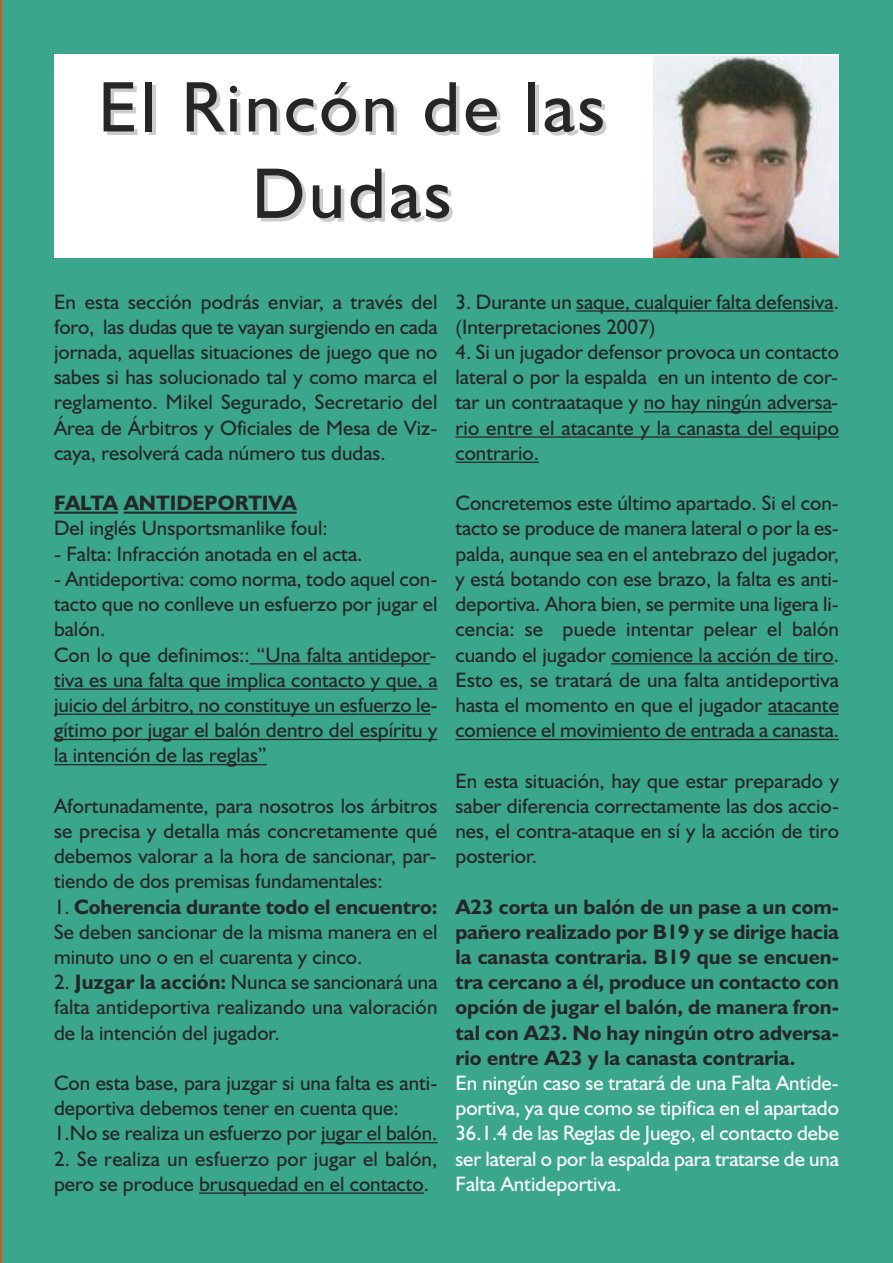
<style>
.page{position:relative;width:893px;height:1263px;background:#fff}
.page>*{position:absolute;margin:0;border:0;box-sizing:border-box;transform-origin:0 0}
.t1{font:72px/86.4px "Humanist 521 BT";letter-spacing:.05em;color:#272627;text-align:center}
.t2{font:21px/25.2px "Humanist 521 BT";color:#272627;text-align:justify}
.t3{font:700 21px/25.2px "Humanist 521 BT";color:#272627;text-align:justify}
.t4{font:21px/25.2px "Humanist 521 BT";letter-spacing:-.005em;color:#fff;text-align:justify}
.s1{font-weight:700}
</style>
<div class="page">
<hr style="left:0;top:0;width:3px;height:1263px;background:#be5f25">
<div style="left:2px;top:0;width:891px;height:1263px;background:#3aa68b"></div>
<div style="left:54px;top:54px;width:599px;height:204px;background:#fff"></div>
<hr style="left:54px;top:512px;width:64px;height:2px;background:#272627">
<hr style="left:124px;top:512px;width:173px;height:2px;background:#272627">
<hr style="left:250px;top:663px;width:180px;height:1px;background:#272627">
<hr style="left:54px;top:688px;width:383px;height:2px;background:#272627">
<hr style="left:54px;top:714px;width:376px;height:1px;background:#272627">
<hr style="left:54px;top:739px;width:383px;height:1px;background:#272627">
<hr style="left:54px;top:764px;width:213px;height:1px;background:#272627">
<hr style="left:321px;top:1142px;width:116px;height:1px;background:#272627">
<hr style="left:199px;top:1192px;width:225px;height:2px;background:#272627">
<hr style="left:576px;top:310px;width:258px;height:2px;background:#272627">
<hr style="left:644px;top:411px;width:188px;height:1px;background:#272627">
<hr style="left:455px;top:436px;width:384px;height:2px;background:#272627">
<hr style="left:455px;top:462px;width:84px;height:1px;background:#272627">
<hr style="left:611px;top:663px;width:223px;height:1px;background:#272627">
<hr style="left:768px;top:714px;width:71px;height:1px;background:#272627">
<hr style="left:455px;top:739px;width:384px;height:1px;background:#272627">
<img style="left:653px;top:56px;width:186px;height:201px">
<h1 class="t1" style="left:98px;top:63px;width:508px">El Rincón de las<br>Dudas</h1>
<p class="t2" style="left:54px;top:289px;width:385px">En esta sección podrás enviar, a través del foro, las dudas que te vayan surgiendo en cada jornada, aquellas situaciones de juego que no sabes si has solucionado tal y como marca el reglamento. Mikel Segurado, Secretario del Área de Árbitros y Oficiales de Mesa de Viz&shy;caya, resolverá cada número tus dudas.</p>
<p class="t3" style="left:54px;top:490px;width:244px">FALTA ANTIDEPORTIVA</p>
<p class="t2" style="left:54px;top:516px;width:275px">Del inglés Unsportsmanlike foul:</p>
<p class="t2" style="left:54px;top:541px;width:310px">- Falta: Infracción anotada en el acta.</p>
<p class="t2" style="left:54px;top:566px;width:385px;text-align:left">- Antideportiva: como norma, todo aquel con&shy;tacto que no conlleve un esfuerzo por jugar el balón.<br>Con lo que definimos:: “Una falta antidepor&shy;tiva es una falta que implica contacto y que, a juicio del árbitro, no constituye un esfuerzo le&shy;gítimo por jugar el balón dentro del espíritu y la intención de las reglas”</p>
<p class="t2" style="left:54px;top:793px;width:385px">Afortunadamente, para nosotros los árbitros se precisa y detalla más concretamente qué debemos valorar a la hora de sancionar, par&shy;tiendo de dos premisas fundamentales:</p>
<p class="t2" style="left:54px;top:894px;width:385px">1. <span class="s1">Coherencia durante todo el encuentro:<br></span>Se deben sancionar de la misma manera en el minuto uno o en el cuarenta y cinco.</p>
<p class="t2" style="left:54px;top:969px;width:385px">2. <span class="s1">Juzgar la acción:</span> Nunca se sancionará una falta antideportiva realizando una valoración de la intención del jugador.</p>
<p class="t2" style="left:54px;top:1070px;width:385px;text-align:left">Con esta base, para juzgar si una falta es anti&shy;deportiva debemos tener en cuenta que:<br>1.No se realiza un esfuerzo por jugar el balón.</p>
<p class="t2" style="left:54px;top:1146px;width:385px">2. Se realiza un esfuerzo por jugar el balón, pero se produce brusquedad en el contacto.</p>
<p class="t2" style="left:455px;top:289px;width:385px">3. Durante un saque, cualquier falta defensiva. (Interpretaciones 2007)</p>
<p class="t2" style="left:455px;top:339px;width:385px">4. Si un jugador defensor provoca un contacto lateral o por la espalda en un intento de cor&shy;tar un contraataque y no hay ningún adversa&shy;rio entre el atacante y la canasta del equipo contrario.</p>
<p class="t2" style="left:455px;top:490px;width:385px">Concretemos este último apartado. Si el con&shy;tacto se produce de manera lateral o por la es&shy;palda, aunque sea en el antebrazo del jugador, y está botando con ese brazo, la falta es anti&shy;deportiva. Ahora bien, se permite una ligera li&shy;cencia: se puede intentar pelear el balón cuando el jugador comience la acción de tiro.<br>Esto es, se tratará de una falta antideportiva hasta el momento en que el jugador atacante comience el movimiento de entrada a canasta.</p>
<p class="t2" style="left:455px;top:768px;width:385px">En esta situación, hay que estar preparado y saber diferencia correctamente las dos accio&shy;nes, el contra-ataque en sí y la acción de tiro posterior.</p>
<p class="t3" style="left:455px;top:894px;width:385px">A23 corta un balón de un pase a un com&shy;pañero realizado por B19 y se dirige hacia la canasta contraria. B19 que se encuen&shy;tra cercano a él, produce un contacto con opción de jugar el balón, de manera fron&shy;tal con A23. No hay ningún otro adversa&shy;rio entre A23 y la canasta contraria.</p>
<p class="t4" style="left:455px;top:1070px;width:385px">En ningún caso se tratará de una Falta Antide&shy;portiva, ya que como se tipifica en el apartado 36.1.4 de las Reglas de Juego, el contacto debe ser lateral o por la espalda para tratarse de una Falta Antideportiva.</p>
</div>
